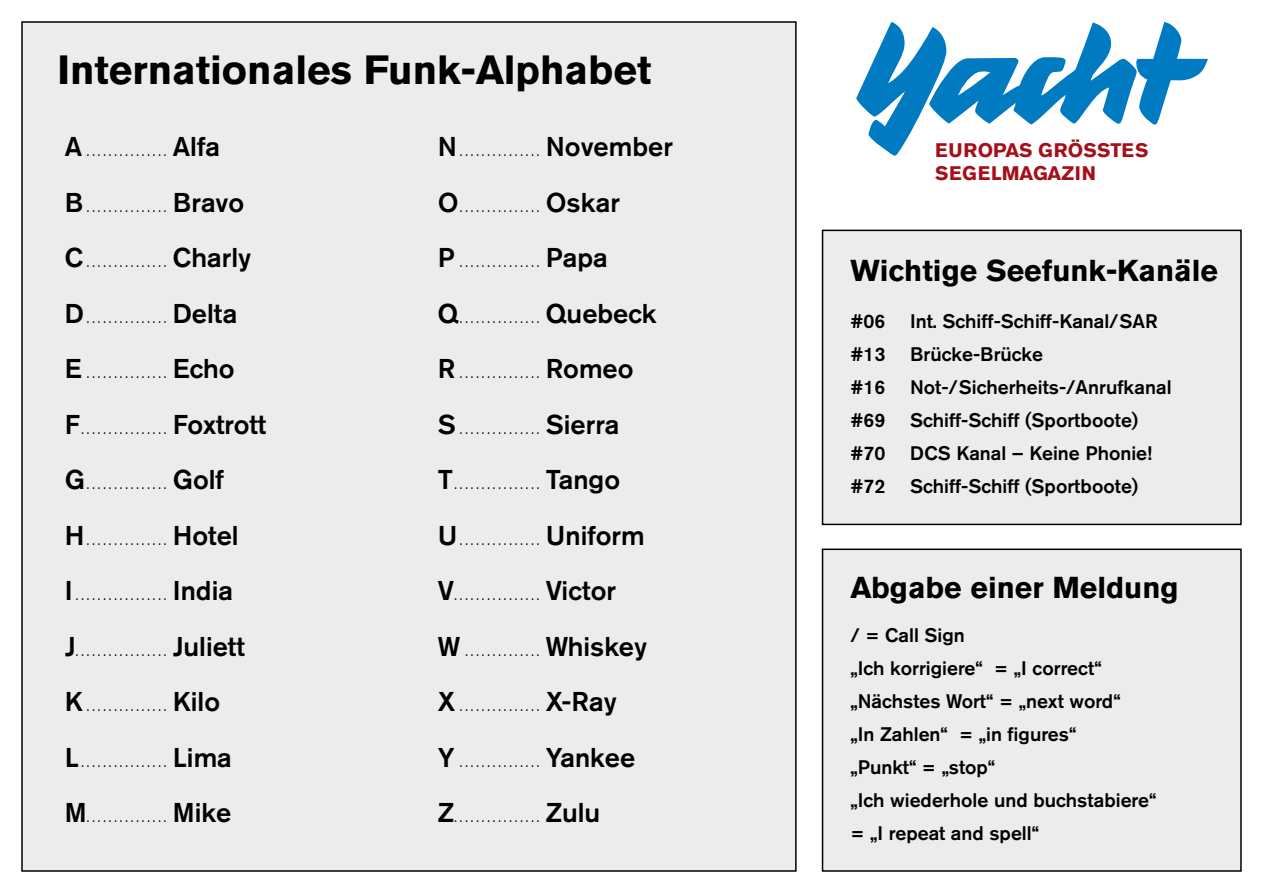
<style>
.page{position:relative;width:1263px;height:893px;background:#fff}
.page>*{position:absolute;margin:0;border:0;box-sizing:border-box;transform-origin:0 0}
.t1{font:134.4px "Logo Font";color:#007ac1}
.t2{font:700 40.5px "Akzidenz Grotesk BE";color:#000}
.t3{font:700 30px "Akzidenz Grotesk BE";color:#000}
.t4{font:500 19.5px/33px "Akzidenz Grotesk BE";color:#000}
.t5{font:700 19.5px/23.4px "Akzidenz Grotesk BE";letter-spacing:.02em;color:#a60f1a}
.t6{font:300 15px "Akzidenz Grotesk BE";color:#000}
.s1{font-weight:500;font-size:27px}
</style>
<div class="page">
<div style="left:822px;top:230px;width:419px;height:294px;background:#ececed"></div>
<div style="left:822px;top:230px;width:420px;height:295px;border:2px solid #000"></div>
<div style="left:822px;top:549px;width:419px;height:322px;background:#ececed"></div>
<div style="left:822px;top:549px;width:420px;height:323px;border:2px solid #000"></div>
<div style="left:22px;top:22px;width:774px;height:849px;background:#ececed"></div>
<h2 class="t2" style="left:57px;top:46px;width:595px">Internationales Funk-Alphabet</h2>
<p class="t6" style="left:65px;top:142px;width:157px"><span class="s1">A</span>................ <span class="s1">Alfa</span></p>
<p class="t6" style="left:65px;top:198px;width:181px"><span class="s1">B</span>................ <span class="s1">Bravo</span></p>
<p class="t6" style="left:65px;top:253px;width:188px"><span class="s1">C</span>................ <span class="s1">Charly</span></p>
<p class="t6" style="left:65px;top:309px;width:174px"><span class="s1">D</span>................ <span class="s1">Delta</span></p>
<p class="t6" style="left:65px;top:364px;width:171px"><span class="s1">E</span>................ <span class="s1">Echo</span></p>
<p class="t6" style="left:65px;top:420px;width:203px"><span class="s1">F</span>................. <span class="s1">Foxtrott</span></p>
<p class="t6" style="left:65px;top:475px;width:161px"><span class="s1">G</span>................ <span class="s1">Golf</span></p>
<p class="t6" style="left:65px;top:531px;width:175px"><span class="s1">H</span>................ <span class="s1">Hotel</span></p>
<p class="t6" style="left:65px;top:586px;width:170px"><span class="s1">I</span>.................. <span class="s1">India</span></p>
<p class="t6" style="left:65px;top:642px;width:182px"><span class="s1">J</span>.................. <span class="s1">Juliett</span></p>
<p class="t6" style="left:65px;top:697px;width:157px"><span class="s1">K</span>................ <span class="s1">Kilo</span></p>
<p class="t6" style="left:65px;top:753px;width:169px"><span class="s1">L</span>................. <span class="s1">Lima</span></p>
<p class="t6" style="left:65px;top:808px;width:168px"><span class="s1">M</span>................ <span class="s1">Mike</span></p>
<p class="t6" style="left:438px;top:142px;width:237px"><span class="s1">N</span>................ <span class="s1">November</span></p>
<p class="t6" style="left:438px;top:198px;width:184px"><span class="s1">O</span>................ <span class="s1">Oskar</span></p>
<p class="t6" style="left:438px;top:253px;width:171px"><span class="s1">P</span>................ <span class="s1">Papa</span></p>
<p class="t6" style="left:438px;top:309px;width:220px"><span class="s1">Q</span>................ <span class="s1">Quebeck</span></p>
<p class="t6" style="left:438px;top:364px;width:197px"><span class="s1">R</span>................ <span class="s1">Romeo</span></p>
<p class="t6" style="left:438px;top:420px;width:183px"><span class="s1">S</span>................ <span class="s1">Sierra</span></p>
<p class="t6" style="left:438px;top:475px;width:184px"><span class="s1">T</span>................. <span class="s1">Tango</span></p>
<p class="t6" style="left:438px;top:531px;width:208px"><span class="s1">U</span>................ <span class="s1">Uniform</span></p>
<p class="t6" style="left:438px;top:586px;width:180px"><span class="s1">V</span>................. <span class="s1">Victor</span></p>
<p class="t6" style="left:438px;top:642px;width:211px"><span class="s1">W</span>............... <span class="s1">Whiskey</span></p>
<p class="t6" style="left:438px;top:697px;width:180px"><span class="s1">X</span>................ <span class="s1">X-Ray</span></p>
<p class="t6" style="left:438px;top:753px;width:199px"><span class="s1">Y</span>................ <span class="s1">Yankee</span></p>
<p class="t6" style="left:438px;top:808px;width:164px"><span class="s1">Z</span>................. <span class="s1">Zulu</span></p>
<h1 class="t1" style="left:856px;top:13px;width:353px">Y</h1>
<h3 class="t5" style="left:935px;top:138px;width:212px">europas grösstes s egelmagazin</h3>
<h3 class="t3" style="left:850px;top:254px;width:369px">Wichtige Seefunk-Kanäle</h3>
<h3 class="t4" style="left:850px;top:304px;width:36px">#06</h3>
<h3 class="t4" style="left:910px;top:304px;width:249px">Int. Schiff-Schiff-Kanal/SAR</h3>
<h3 class="t4" style="left:850px;top:337px;width:36px">#13</h3>
<h3 class="t4" style="left:910px;top:337px;width:135px">Brücke-Brücke</h3>
<h3 class="t4" style="left:850px;top:370px;width:36px">#16</h3>
<h3 class="t4" style="left:910px;top:370px;width:263px">Not-/Sicherheits-/Anrufkanal</h3>
<h3 class="t4" style="left:850px;top:403px;width:36px">#69</h3>
<h3 class="t4" style="left:910px;top:403px;width:230px">Schiff-Schiff (Sportboote)</h3>
<h3 class="t4" style="left:850px;top:436px;width:36px">#70</h3>
<h3 class="t4" style="left:910px;top:436px;width:243px">DCS Kanal – Keine Phonie!</h3>
<h3 class="t4" style="left:850px;top:469px;width:36px">#72</h3>
<h3 class="t4" style="left:910px;top:469px;width:230px">Schiff-Schiff (Sportboote)</h3>
<h3 class="t3" style="left:850px;top:570px;width:330px">Abgabe einer Meldung</h3>
<h3 class="t4" style="left:850px;top:618px;width:307px">/ = Call Sign<br>„Ich korrigiere“ = „I correct“ „Nächstes Wort“ = „next word“<br>„In Zahlen“ = „in figures“<br>„Punkt“ = „stop“<br>„Ich wiederhole und buchstabiere“ = „I repeat and spell“</h3>
</div>
